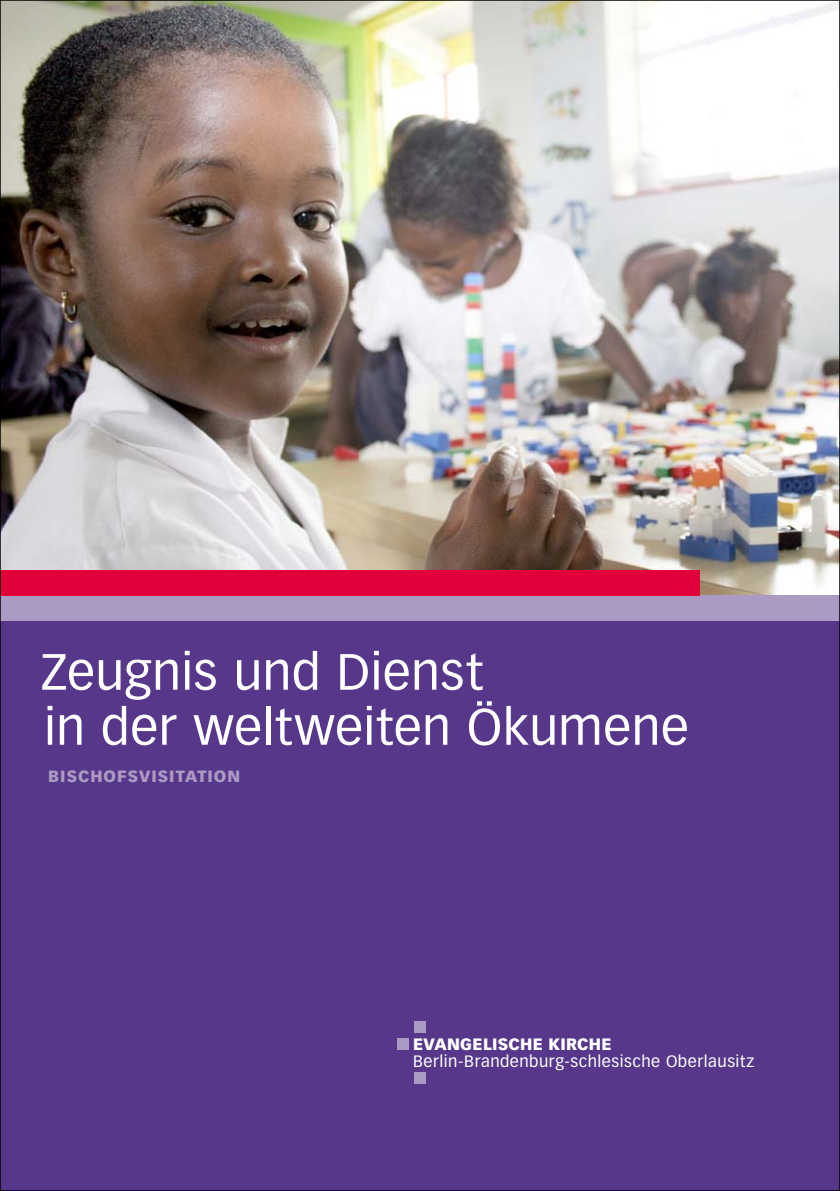
<style>
.page{position:relative;width:840px;height:1191px;background:#fff}
.page>*{position:absolute;margin:0;border:0;box-sizing:border-box;transform-origin:0 0}
.t1{font:50px/55px "Vectora LH";letter-spacing:.01em;color:#fff}
.t2{font:16.2px "Vectora LH";letter-spacing:.03em;color:#fff}
.t3{font:900 16.2px "Vectora LH";letter-spacing:.02em;color:#fff}
.t4{font:900 16px "Vectora LH";letter-spacing:.065em;color:#ab9bc4}
</style>
<div class="page">
<img style="left:2px;top:2px;width:835px;height:593px">
<div style="left:0;top:609px;width:839px;height:582px;background:#57378a"></div>
<div style="left:396px;top:1038px;width:12px;height:11px;background:#ab9bc4"></div>
<div style="left:414px;top:1072px;width:11px;height:12px;background:#ab9bc4"></div>
<div style="left:414px;top:1020px;width:11px;height:12px;background:#ab9bc4"></div>
<div style="left:0;top:595px;width:839px;height:26px;background:#ab9bc4"></div>
<div style="left:0;top:570px;width:699px;height:25px;background:#e2003b"></div>
<h1 class="t1" style="left:41px;top:647px;width:648px">Zeugnis und Dienst<br>in der weltweiten Ökumene</h1>
<p class="t4" style="left:48px;top:768px;width:193px">BISCHOFSVISITATION</p>
<p class="t3" style="left:413px;top:1036px;width:200px">EVANGELISCHE KIRCHE</p>
<p class="t2" style="left:413px;top:1053px;width:342px">Berlin-Brandenburg-schlesische Oberlausitz</p>
</div>
